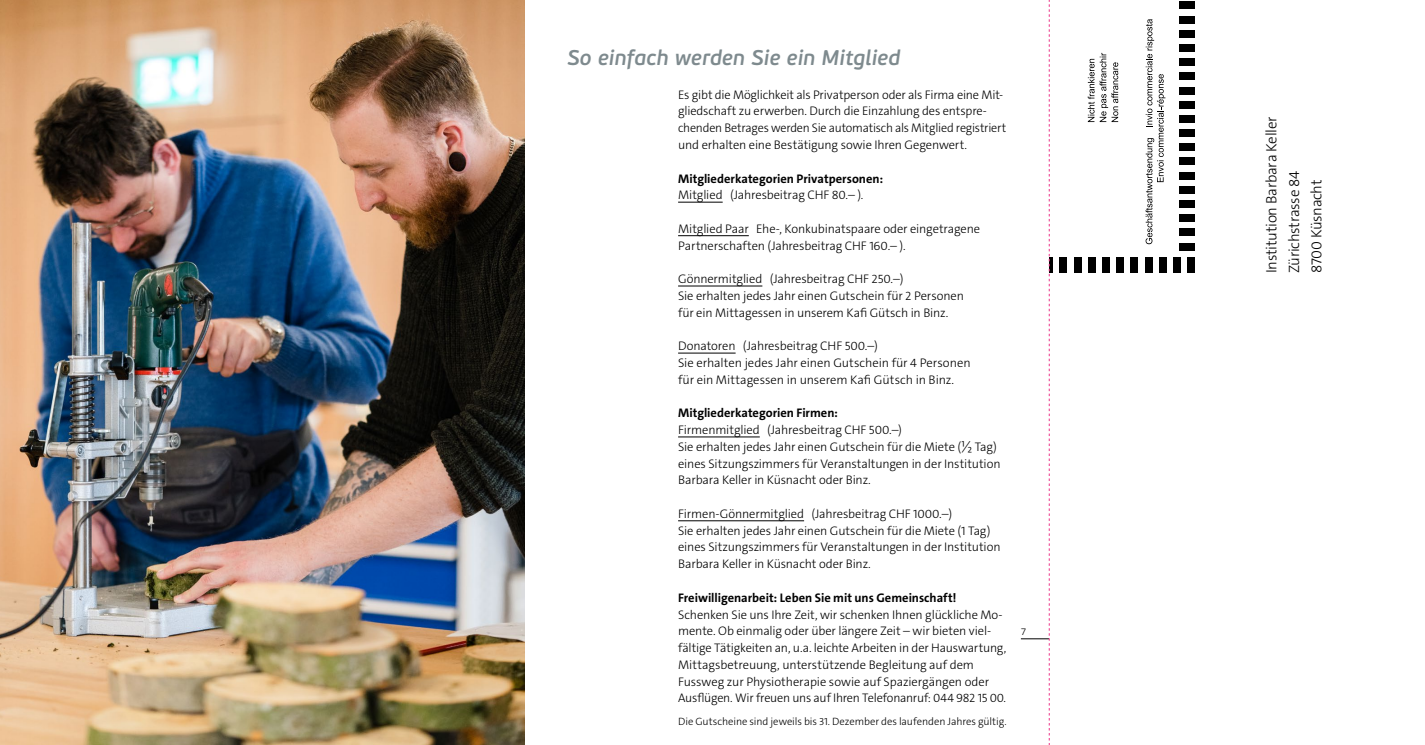
<style>
.page{position:relative;width:1425px;height:745px;background:#fff}
.page>*{position:absolute;margin:0;border:0;box-sizing:border-box;transform-origin:0 0}
.Zwischentitel{font:italic 600 21.25px "PF Beau Sans Pro";letter-spacing:-.005em;color:#7e8a8e}
.Lauftext{font:300 15px/22.5px "The Sans C5";letter-spacing:-.02em;color:#000}
.Lauftext-2{font:300 12.5px/16.8px "The Sans C5";letter-spacing:-.01em;color:#000}
.Lauftext-3{font:700 12.5px "The Sans C5";color:#000}
.Lauftext-4{font:300 10.62px "The Sans C5";letter-spacing:-.005em;color:#000}
.t1{font:300 10px "The Sans C5";color:#000}
</style>
<div class="page">
<hr style="left:1020px;top:638px;width:39px;height:1px;background:#000">
<hr style="left:678px;top:202px;width:44px;height:1px;background:#000">
<hr style="left:678px;top:235px;width:71px;height:1px;background:#000">
<hr style="left:678px;top:285px;width:84px;height:1px;background:#000">
<hr style="left:678px;top:352px;width:57px;height:1px;background:#000">
<hr style="left:678px;top:436px;width:81px;height:1px;background:#000">
<hr style="left:678px;top:520px;width:126px;height:1px;background:#000">
<img style="left:0;top:0;width:524px;height:744px">
<div style="left:1187px;top:257px;width:7px;height:16px;background:#000"></div>
<div style="left:1173px;top:257px;width:7px;height:16px;background:#000"></div>
<div style="left:1159px;top:257px;width:7px;height:16px;background:#000"></div>
<div style="left:1144px;top:257px;width:8px;height:16px;background:#000"></div>
<div style="left:1130px;top:257px;width:7px;height:16px;background:#000"></div>
<div style="left:1116px;top:257px;width:7px;height:16px;background:#000"></div>
<div style="left:1102px;top:257px;width:7px;height:16px;background:#000"></div>
<div style="left:1088px;top:257px;width:7px;height:16px;background:#000"></div>
<div style="left:1074px;top:257px;width:7px;height:16px;background:#000"></div>
<div style="left:1059px;top:257px;width:7px;height:16px;background:#000"></div>
<hr style="left:1049px;top:257px;width:3px;height:16px;background:#000">
<div style="left:1178px;top:243px;width:16px;height:7px;background:#000"></div>
<div style="left:1178px;top:229px;width:16px;height:7px;background:#000"></div>
<div style="left:1178px;top:214px;width:16px;height:8px;background:#000"></div>
<div style="left:1178px;top:200px;width:16px;height:7px;background:#000"></div>
<div style="left:1178px;top:186px;width:16px;height:7px;background:#000"></div>
<div style="left:1178px;top:172px;width:16px;height:7px;background:#000"></div>
<div style="left:1178px;top:158px;width:16px;height:7px;background:#000"></div>
<div style="left:1178px;top:144px;width:16px;height:7px;background:#000"></div>
<div style="left:1178px;top:129px;width:16px;height:7px;background:#000"></div>
<div style="left:1178px;top:115px;width:16px;height:7px;background:#000"></div>
<div style="left:1178px;top:101px;width:16px;height:7px;background:#000"></div>
<div style="left:1178px;top:87px;width:16px;height:7px;background:#000"></div>
<div style="left:1178px;top:73px;width:16px;height:7px;background:#000"></div>
<div style="left:1178px;top:59px;width:16px;height:7px;background:#000"></div>
<div style="left:1178px;top:44px;width:16px;height:7px;background:#000"></div>
<div style="left:1178px;top:30px;width:16px;height:7px;background:#000"></div>
<div style="left:1178px;top:16px;width:16px;height:7px;background:#000"></div>
<div style="left:1178px;top:2px;width:16px;height:7px;background:#000"></div>
<svg style="left:1087px;top:53px;width:31px;height:69px"></svg>
<svg style="left:1145px;top:19px;width:20px;height:225px"></svg>
<div style="left:1049px;top:601px;width:18px;height:58px;background:#fff"></div>
<svg style="left:1049px;top:0;width:1px;height:744px"></svg>
<p class="Zwischentitel" style="left:567px;top:45px;width:334px">So einfach werden Sie ein Mitglied</p>
<p class="Lauftext-2" style="left:678px;top:86px;width:329px">Es gibt die Möglichkeit als Privatperson oder als Firma eine Mit&shy;gliedschaft zu erwerben. Durch die Einzahlung des entspre&shy;chenden Betrages werden Sie automatisch als Mitglied registriert und erhalten eine Bestätigung sowie Ihren Gegenwert.</p>
<p class="Lauftext-3" style="left:678px;top:170px;width:207px">Mitgliederkategorien Privatpersonen:</p>
<p class="Lauftext-2" style="left:678px;top:187px;width:187px">Mitglied (Jahresbeitrag CHF 80.– ).</p>
<p class="Lauftext-2" style="left:678px;top:220px;width:304px">Mitglied Paar Ehe-, Konkubinatspaare oder eingetragene<br>Partnerschaften (Jahresbeitrag CHF 160.– ).</p>
<p class="Lauftext-2" style="left:678px;top:270px;width:227px">Gönnermitglied (Jahresbeitrag CHF 250.–)</p>
<p class="Lauftext-2" style="left:678px;top:287px;width:287px">Sie erhalten jedes Jahr einen Gutschein für 2 Personen für ein Mittagessen in unserem Kafi Gütsch in Binz.</p>
<p class="Lauftext-2" style="left:678px;top:337px;width:201px">Donatoren (Jahresbeitrag CHF 500.–)</p>
<p class="Lauftext-2" style="left:678px;top:354px;width:294px">Sie erhalten jedes Jahr einen Gutschein für 4 Personen für ein Mittagessen in unserem Kafi Gütsch in Binz.</p>
<p class="Lauftext-3" style="left:678px;top:405px;width:161px">Mitgliederkategorien Firmen:</p>
<p class="Lauftext-2" style="left:678px;top:421px;width:225px">Firmenmitglied (Jahresbeitrag CHF 500.–)</p>
<p class="Lauftext-2" style="left:678px;top:438px;width:324px">Sie erhalten jedes Jahr einen Gutschein für die Miete (½ Tag) eines Sitzungszimmers für Veranstaltungen in der Institution<br>Barbara Keller in Küsnacht oder Binz.</p>
<p class="Lauftext-2" style="left:678px;top:505px;width:276px">Firmen-Gönnermitglied (Jahresbeitrag CHF 1000.–)</p>
<p class="Lauftext-2" style="left:678px;top:522px;width:324px">Sie erhalten jedes Jahr einen Gutschein für die Miete (1 Tag) eines Sitzungszimmers für Veranstaltungen in der Institution<br>Barbara Keller in Küsnacht oder Binz.</p>
<p class="Lauftext-3" style="left:678px;top:589px;width:280px">Freiwilligenarbeit: Leben Sie mit uns Gemeinschaft!</p>
<p class="Lauftext-2" style="left:678px;top:605px;width:330px">Schenken Sie uns Ihre Zeit, wir schenken Ihnen glückliche Mo&shy;mente. Ob einmalig oder über längere Zeit – wir bieten viel&shy;fältige Tätigkeiten an, u.a. leichte Arbeiten in der Hauswartung, Mittagsbetreuung, unterstützende Begleitung auf dem Fussweg zur Physiotherapie sowie auf Spaziergängen oder Ausflügen. Wir freuen uns auf Ihren Telefonanruf: 044 982 15 00.</p>
<p class="Lauftext-4" style="left:678px;top:714px;width:330px">Die Gutscheine sind jeweils bis 31. Dezember des laufenden Jahres gültig.</p>
<p class="t1" style="left:1020px;top:625px;width:7px">7</p>
<p class="Lauftext" style="left:1260px;top:273px;width:158px;rotate:-90deg">Institution Barbara Keller</p>
<p class="Lauftext" style="left:1282px;top:273px;width:104px;rotate:-90deg">Zürichstrasse 84<br>8700 Küsnacht</p>
</div>
